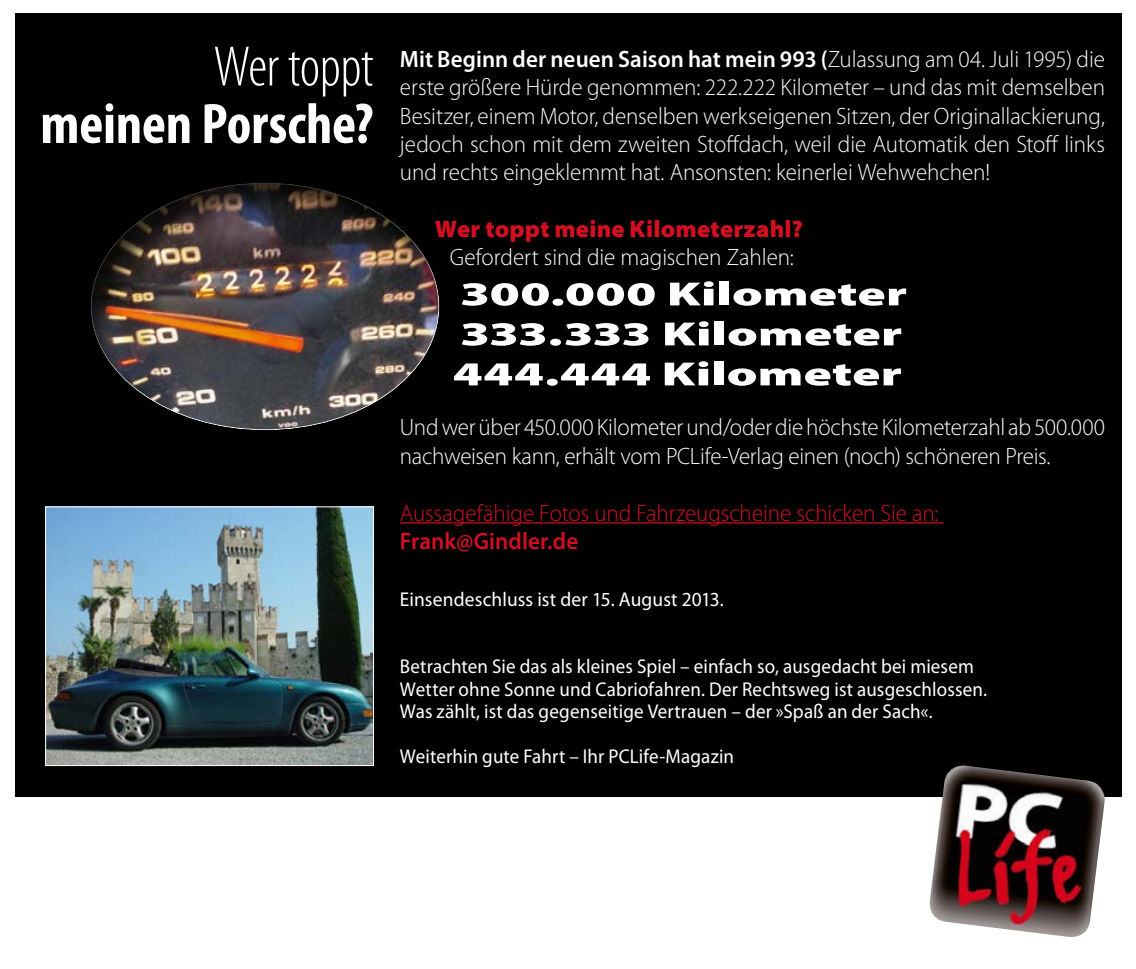
<style>
.page{position:relative;width:1136px;height:969px;background:#fff}
.page>*{position:absolute;margin:0;border:0;box-sizing:border-box;transform-origin:0 0}
.PorscheClubEvent_Hea{font:700 condensed 57.5px "Myriad Pro";letter-spacing:-.005em;color:#fff}
.PorscheClubEvent_Hea-2{font:300 condensed 57.5px "Myriad Pro";letter-spacing:-.01em;color:#fff}
.Fließtext_Myriad{font:900 33.75px "Myriad Pro";color:#fff;scale:1.56 1}
.Fließtext_Myriad-2{font:300 23.75px/28.2px "Myriad Pro";letter-spacing:-.005em;color:#fff;text-align:justify}
.Fließtext_Myriad-3{font:300 23.75px "Myriad Pro";letter-spacing:-.005em;color:#d50e22}
.Fließtext_Myriad-4{font:900 semi-expanded 23.75px "Myriad Pro";letter-spacing:.01em;color:#d50e22}
.Fließtext_Myriad-5{font:600 23.75px "Myriad Pro";letter-spacing:.005em;color:#d50e22}
.Fließtext_Myriad-6{font:20px/22.5px "Myriad Pro";letter-spacing:.01em;color:#fff;scale:.95 1}
.Fließtext_Myriad-7{font:20px "Myriad Pro";letter-spacing:.01em;color:#fff}
.s1{font-weight:600}
</style>
<div class="page">
<div style="left:15px;top:14px;width:1107px;height:783px;background:#000"></div>
<div style="left:90px;top:182px;width:353px;height:252px;background:#000;opacity:.75"></div>
<img style="left:47px;top:509px;width:325px;height:255px">
<div style="left:45px;top:507px;width:329px;height:259px;border:1px solid #fff"></div>
<hr style="left:400px;top:522px;width:543px;height:1px;background:#d50e22">
<img style="left:929px;top:766px;width:176px;height:171px">
<p class="PorscheClubEvent_Hea-2" style="left:213px;top:36px;width:161px">Wer toppt</p>
<p class="PorscheClubEvent_Hea" style="left:40px;top:92px;width:335px">meinen Porsche?</p>
<p class="Fließtext_Myriad-2" style="left:400px;top:45px;width:707px"><span class="s1">Mit Beginn der neuen Saison hat mein 993 (</span>Zulassung am 04. Juli 1995) die erste größere Hürde genommen: 222.222 Kilometer – und das mit demselben Besitzer, einem Motor, denselben werkseigenen Sitzen, der Originallackierung, jedoch schon mit dem zweiten Stoffdach, weil die Automatik den Stoff links und rechts eingeklemmt hat. Ansonsten: keinerlei Wehwehchen!</p>
<p class="Fließtext_Myriad-4" style="left:435px;top:215px;width:369px">Wer toppt meine Kilometerzahl?</p>
<p class="Fließtext_Myriad-2" style="left:450px;top:244px;width:345px">Gefordert sind die magischen Zahlen:</p>
<p class="Fließtext_Myriad" style="left:460px;top:275px;width:288px">300.000 Kilometer</p>
<p class="Fließtext_Myriad" style="left:460px;top:315px;width:285px">333.333 Kilometer</p>
<p class="Fließtext_Myriad" style="left:452px;top:355px;width:290px">444.444 Kilometer</p>
<p class="Fließtext_Myriad-2" style="left:400px;top:414px;width:706px">Und wer über 450.000 Kilometer und/oder die höchste Kilometerzahl ab 500.000 nachweisen kann, erhält vom PCLife-Verlag einen (noch) schöneren Preis.</p>
<p class="Fließtext_Myriad-3" style="left:400px;top:500px;width:540px">Aussagefähige Fotos und Fahrzeugscheine schicken Sie an:</p>
<p class="Fließtext_Myriad-5" style="left:400px;top:528px;width:180px">Frank@Gindler.de</p>
<p class="Fließtext_Myriad-7" style="left:400px;top:588px;width:325px">Einsendeschluss ist der 15. August 2013.</p>
<p class="Fließtext_Myriad-6" style="left:400px;top:655px;width:620px">Betrachten Sie das als kleines Spiel – einfach so, ausgedacht bei miesem<br>Wetter ohne Sonne und Cabriofahren. Der Rechtsweg ist ausgeschlossen.<br>Was zählt, ist das gegenseitige Vertrauen – der »Spaß an der Sach«.</p>
<p class="Fließtext_Myriad-6" style="left:400px;top:745px;width:353px">Weiterhin gute Fahrt – Ihr PCLife-Magazin</p>
</div>
